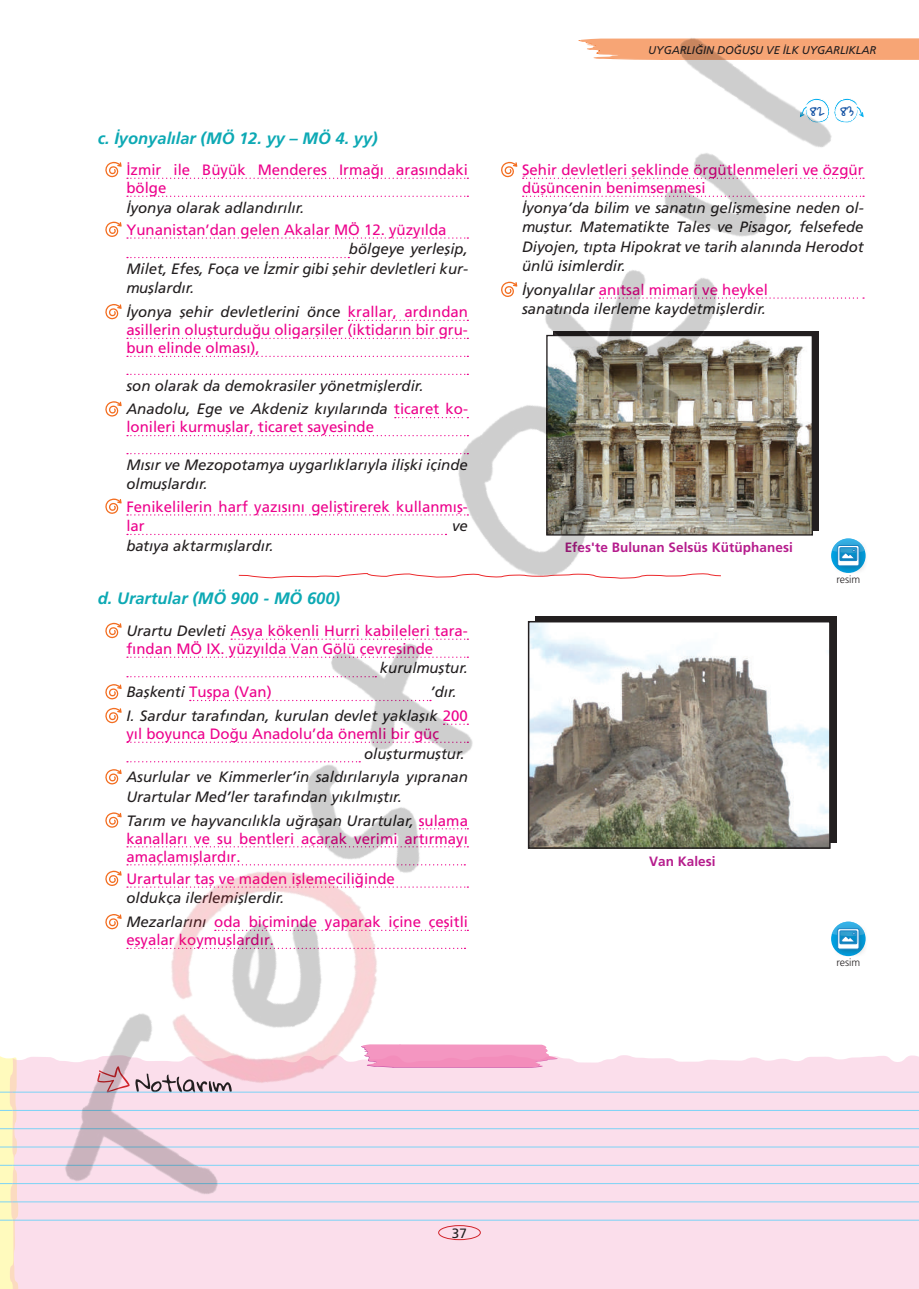
<style>
.page{position:relative;width:919px;height:1289px;background:#fff}
.page>*{position:absolute;margin:0;border:0;box-sizing:border-box;transform-origin:0 0}
.t1{font:16.5px "Frutiger Bold Italic Tr";color:#0da9b4}
.t2{font:15px/19.5px "Frutiger Italic Tr";color:#231f20}
.t3{font:15px/18px "Frutiger Normal Tr";color:#ed028c}
.t4{font:13.5px "Frutiger Bold Tr";letter-spacing:.005em;color:#b61d8d}
.t5{font:13.5px "Frutiger Normal Tr";color:#231f20}
.t6{font:11.25px "Frutiger Italic Tr";letter-spacing:-.01em;color:#231f20}
.t7{font:10.65px "Gloria Hallelujah";color:#1553a4}
.t8{font:10.5px "Frutiger Light Nr Tr";color:#231f20}
.s1{font-family:"Frutiger Normal Tr";color:#ed028c}
.s2{font-family:"Frutiger Italic Tr";color:#231f20}
</style>
<div class="page">
<svg style="left:0;top:1056px;width:10px;height:232px;background:#faf8bf"></svg>
<svg style="left:10px;top:1055px;width:908px;height:233px;background:#f9dfe2"></svg>
<hr style="left:13px;top:1164px;width:905px;height:1px;background:#7cd3f6">
<hr style="left:13px;top:1110px;width:905px;height:1px;background:#7cd3f6">
<hr style="left:13px;top:1183px;width:905px;height:1px;background:#7cd3f6">
<hr style="left:13px;top:1201px;width:905px;height:1px;background:#7cd3f6">
<hr style="left:13px;top:1091px;width:905px;height:1px;background:#7cd3f6">
<hr style="left:13px;top:1219px;width:905px;height:1px;background:#7cd3f6">
<hr style="left:13px;top:1128px;width:905px;height:1px;background:#7cd3f6">
<hr style="left:13px;top:1146px;width:905px;height:1px;background:#7cd3f6">
<svg style="left:898px;top:38px;width:20px;height:22px"></svg>
<img style="left:20px;top:38px;width:878px;height:1250px">
<p class="t1" style="left:98px;top:129px;width:281px">c. İyonyalılar (MÖ 12. yy – MÖ 4. yy)</p>
<p class="t3" style="left:126px;top:161px;width:343px">İzmir ile Büyük Menderes Irmağı arasındaki bölge</p>
<p class="t2" style="left:126px;top:197px;width:179px">İyonya olarak adlandırılır.</p>
<p class="t3" style="left:126px;top:220px;width:322px">Yunanistan’dan gelen Akalar MÖ 12. yüzyılda</p>
<p class="t2" style="left:126px;top:239px;width:343px;text-align:justify;text-indent:222px">bölgeye yerleşip, Milet, Efes, Foça ve İzmir gibi şehir devletleri kur&shy;muşlardır.</p>
<p class="t2" style="left:126px;top:302px;width:343px">İyonya şehir devletlerini önce <span class="s1">krallar, ardından</span></p>
<p class="t3" style="left:126px;top:321px;width:343px">asillerin oluşturduğu oligarşiler (iktidarın bir gru&shy;bun elinde olması),</p>
<p class="t2" style="left:126px;top:373px;width:343px;line-height:23.7px">son olarak da demokrasiler yönetmişlerdir.<br>Anadolu, Ege ve Akdeniz kıyılarında <span class="s1">ticaret ko-</span></p>
<p class="t3" style="left:126px;top:418px;width:249px">lonileri kurmuşlar, ticaret sayesinde</p>
<p class="t2" style="left:126px;top:455px;width:343px">Mısır ve Mezopotamya uygarlıklarıyla ilişki içinde olmuşlardır.</p>
<p class="t3" style="left:126px;top:496px;width:343px;line-height:19.5px">Fenikelilerin harf yazısını geliştirerek kullanmış&shy;lar</p>
<p class="t2" style="left:452px;top:516px;width:17px">ve</p>
<p class="t2" style="left:126px;top:535px;width:149px">batıya aktarmışlardır.</p>
<p class="t1" style="left:98px;top:588px;width:244px">d. Urartular (MÖ 900 - MÖ 600)</p>
<p class="t3" style="left:126px;top:621px;width:343px"><span class="s2">Urartu Devleti</span> Asya kökenli Hurri kabileleri tara&shy;fından MÖ IX. yüzyılda Van Gölü çevresinde</p>
<p class="t2" style="left:380px;top:658px;width:90px">kurulmuştur.</p>
<p class="t3" style="left:126px;top:683px;width:147px"><span class="s2">Başkenti</span> Tuşpa (Van)</p>
<p class="t2" style="left:126px;top:680px;width:343px;line-height:23.7px;text-indent:304px">’dır.<br>I. Sardur tarafından, kurulan devlet yaklaşık <span class="s1">200</span></p>
<p class="t3" style="left:126px;top:724px;width:314px">yıl boyunca Doğu Anadolu’da önemli bir güç</p>
<p class="t2" style="left:126px;top:741px;width:343px;line-height:23.7px;text-align:right">oluşturmuştur.<br>Asurlular ve Kimmerler’in saldırılarıyla yıpranan</p>
<p class="t2" style="left:126px;top:784px;width:343px;line-height:23.7px">Urartular Med’ler tarafından yıkılmıştır.<br>Tarım ve hayvancılıkla uğraşan Urartular, <span class="s1">sulama</span></p>
<p class="t3" style="left:126px;top:829px;width:343px">kanalları ve su bentleri açarak verimi artırmayı amaçlamışlardır.</p>
<p class="t3" style="left:126px;top:869px;width:270px">Urartular taş ve maden işlemeciliğinde</p>
<p class="t2" style="left:126px;top:888px;width:159px">oldukça ilerlemişlerdir.</p>
<p class="t3" style="left:126px;top:912px;width:343px"><span class="s2">Mezarlarını</span> oda biçiminde yaparak içine çeşitli eşyalar koymuşlardır.</p>
<p class="t6" style="left:648px;top:43px;width:229px">UYGARLIĞIN DOĞUŞU VE İLK UYGARLIKLAR</p>
<p class="t7" style="left:810px;top:106px;width:16px">82</p>
<p class="t7" style="left:840px;top:106px;width:15px">83</p>
<p class="t3" style="left:522px;top:161px;width:343px">Şehir devletleri şeklinde örgütlenmeleri ve özgür düşüncenin benimsenmesi</p>
<p class="t2" style="left:522px;top:197px;width:343px;text-align:justify">İyonya’da bilim ve sanatın gelişmesine neden ol&shy;muştur. Matematikte Tales ve Pisagor, felsefede Diyojen, tıpta Hipokrat ve tarih alanında Herodot ünlü isimlerdir.</p>
<p class="t3" style="left:522px;top:280px;width:247px"><span class="s2">İyonyalılar</span> anıtsal mimari ve heykel</p>
<p class="t2" style="left:522px;top:299px;width:245px">sanatında ilerleme kaydetmişlerdir.</p>
<p class="t4" style="left:564px;top:539px;width:230px">Efes'te Bulunan Selsüs Kütüphanesi</p>
<p class="t8" style="left:836px;top:573px;width:25px">resim</p>
<p class="t4" style="left:649px;top:853px;width:68px">Van Kalesi</p>
<p class="t8" style="left:836px;top:956px;width:25px">resim</p>
<p class="t5" style="left:452px;top:1224px;width:17px">37</p>
</div>
